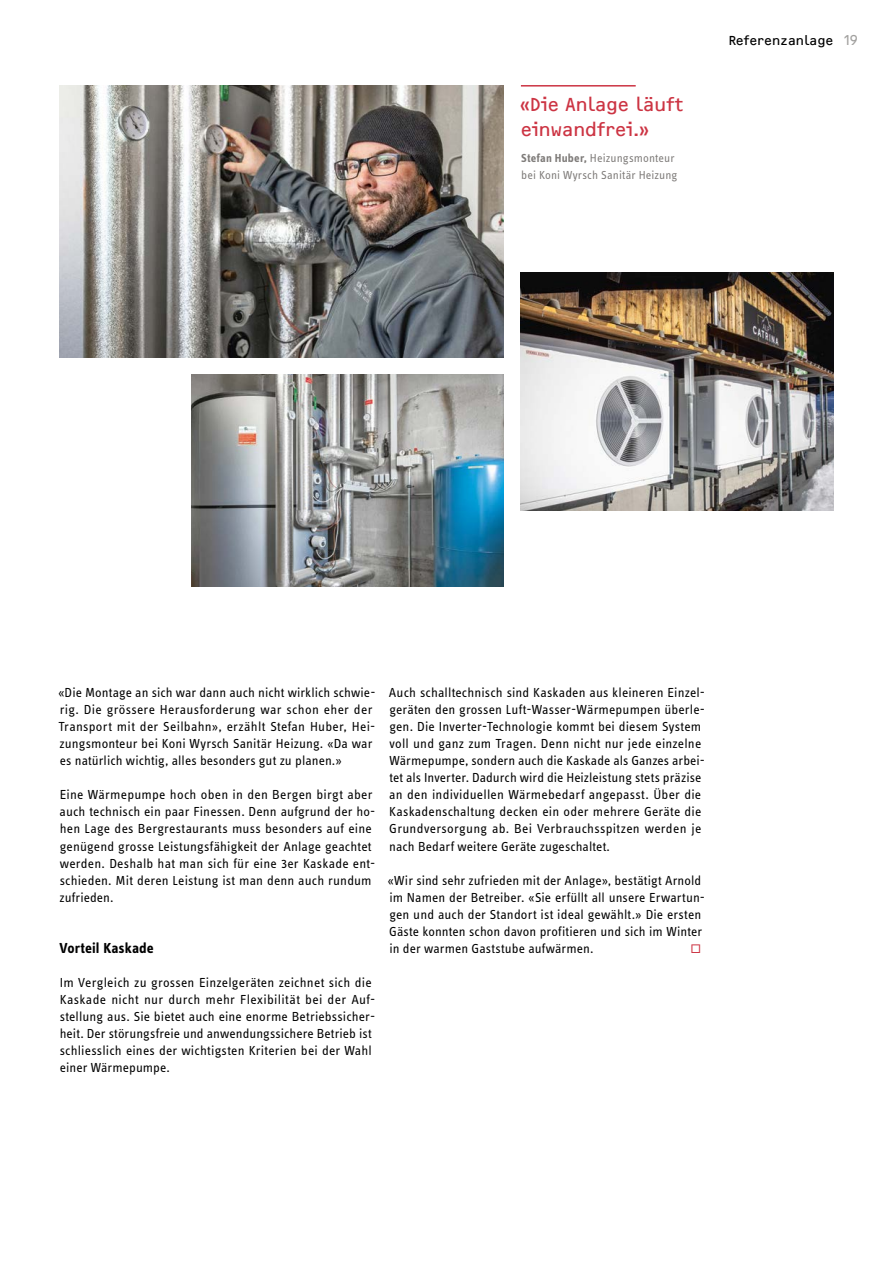
<style>
.page{position:relative;width:893px;height:1263px;background:#fff}
.page>*{position:absolute;margin:0;border:0;box-sizing:border-box;transform-origin:0 0}
._41_Quote{font:19.5px/25.5px "F2 FOCR Bczyk Com";color:#cc3443}
._24_Subtitle{font:700 15px "STE Info Text";letter-spacing:.005em;color:#000}
._30_Copy{font:13.5px/17px "STE Info Text";letter-spacing:.01em;color:#000}
._91_Rubrik{font:13.5px "F2 FOCR Bczyk Com";letter-spacing:.01em;color:#000}
.t1{font:13.5px "F2 FOCR Bczyk Com";color:#a2a19f}
._30_Copy-2{font:13.5px "STE Info Text";color:#cc3443}
._40_Caption{font:12px/17px "STE Info Text";letter-spacing:.01em;color:#7f7c7a}
.s1{font-weight:700}
</style>
<div class="page">
<img style="left:521px;top:272px;width:312px;height:238px">
<img style="left:191px;top:374px;width:313px;height:213px">
<img style="left:60px;top:85px;width:444px;height:272px">
<hr style="left:521px;top:85px;width:115px;height:2px;background:#cc3443">
<p class="_41_Quote" style="left:520px;top:91px;width:164px">«Die Anlage läuft einwandfrei.»</p>
<p class="_40_Caption" style="left:521px;top:149px;width:158px"><span class="s1">Stefan Huber,</span> Heizungsmonteur bei Koni Wyrsch Sanitär Heizung</p>
<p class="_91_Rubrik" style="left:728px;top:32px;width:107px">Referenzanlage</p>
<p class="t1" style="left:844px;top:32px;width:15px">19</p>
<p class="_30_Copy" style="left:58px;top:684px;width:319px">«Die Montage an sich war dann auch nicht wirklich schwie&shy;rig. Die grössere Herausforderung war schon eher der Transport mit der Seilbahn», erzählt Stefan Huber, Hei&shy;zungsmonteur bei Koni Wyrsch Sanitär Heizung. «Da war es natürlich wichtig, alles besonders gut zu planen.»</p>
<p class="_30_Copy" style="left:60px;top:786px;width:317px">Eine Wärmepumpe hoch oben in den Bergen birgt aber auch technisch ein paar Finessen. Denn aufgrund der ho&shy;hen Lage des Bergrestaurants muss besonders auf eine genügend grosse Leistungsfähigkeit der Anlage geachtet werden. Deshalb hat man sich für eine 3er Kaskade ent&shy;schieden. Mit deren Leistung ist man denn auch rundum zufrieden.</p>
<p class="_24_Subtitle" style="left:59px;top:939px;width:96px">Vorteil Kaskade</p>
<p class="_30_Copy" style="left:60px;top:973px;width:317px">Im Vergleich zu grossen Einzelgeräten zeichnet sich die Kaskade nicht nur durch mehr Flexibilität bei der Auf&shy;stellung aus. Sie bietet auch eine enorme Betriebssicher&shy;heit. Der störungsfreie und anwendungssichere Betrieb ist schliesslich eines der wichtigsten Kriterien bei der Wahl einer Wärmepumpe.</p>
<p class="_30_Copy" style="left:389px;top:684px;width:318px">Auch schalltechnisch sind Kaskaden aus kleineren Einzel&shy;geräten den grossen Luft-Wasser-Wärmepumpen überle&shy;gen. Die Inverter-Technologie kommt bei diesem System voll und ganz zum Tragen. Denn nicht nur jede einzelne Wärmepumpe, sondern auch die Kaskade als Ganzes arbei&shy;tet als Inverter. Dadurch wird die Heizleistung stets präzise an den individuellen Wärmebedarf angepasst. Über die Kaskadenschaltung decken ein oder mehrere Geräte die Grundversorgung ab. Bei Verbrauchsspitzen werden je nach Bedarf weitere Geräte zugeschaltet.</p>
<p class="_30_Copy" style="left:388px;top:871px;width:319px">«Wir sind sehr zufrieden mit der Anlage», bestätigt Arnold im Namen der Betreiber. «Sie erfüllt all unsere Erwartun&shy;gen und auch der Standort ist ideal gewählt.» Die ersten Gäste konnten schon davon profitieren und sich im Winter in der warmen Gaststube aufwärmen.</p>
<p class="_30_Copy-2" style="left:691px;top:940px;width:12px">□</p>
</div>
